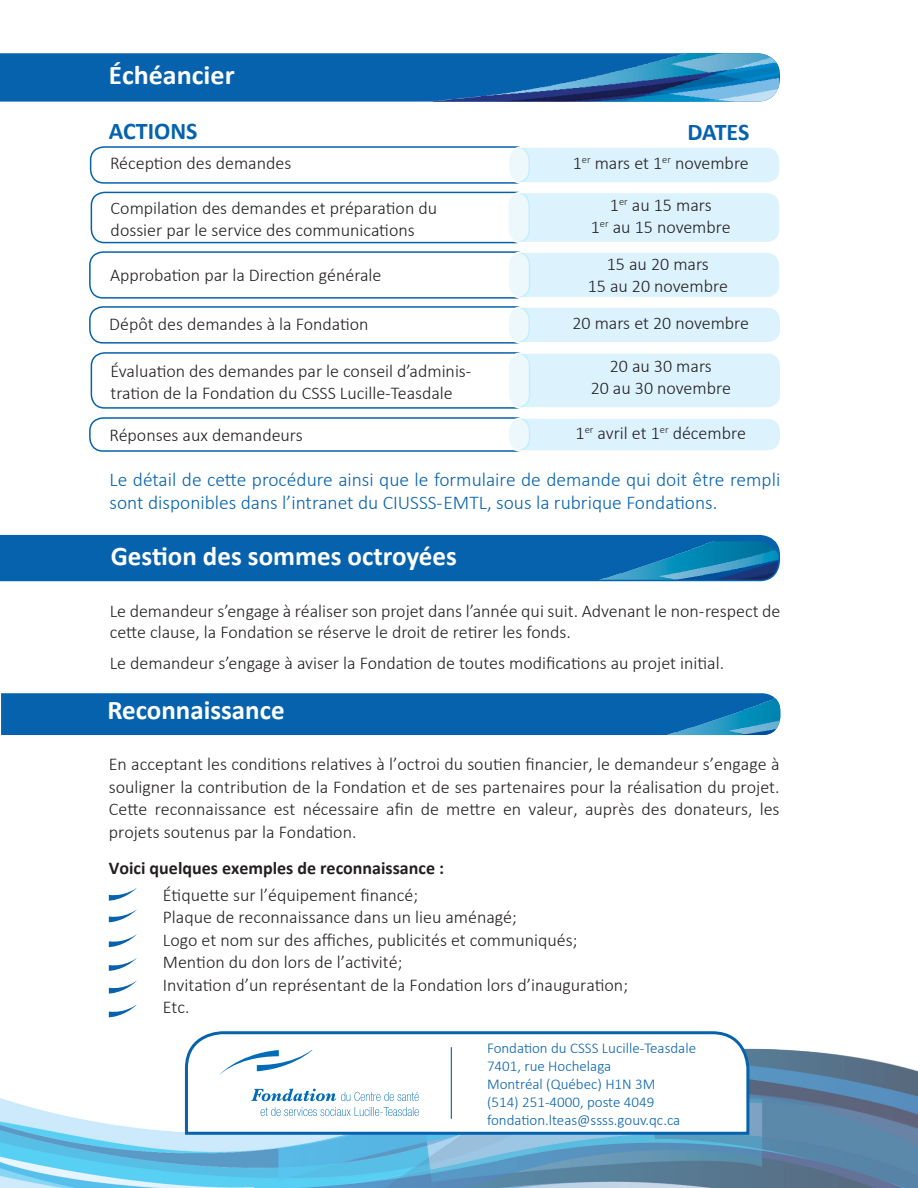
<style>
.page{position:relative;width:918px;height:1188px;background:#fff}
.page>*{position:absolute;margin:0;border:0;box-sizing:border-box;transform-origin:0 0}
.t1{font:700 27px "Calibri";color:#fff}
.t2{font:700 24px "Calibri";color:#0662ad}
.t3{font:300 19.5px/23.4px "Calibri";color:#0662ad}
.t4{font:300 18px/21.6px "Calibri";color:#231f20}
.t5{font:700 18px "Calibri";color:#231f20}
.t6{font:300 15px "Calibri";color:#0662ad}
</style>
<div class="page">
<img style="left:0;top:916px;width:918px;height:272px">
<div style="left:509px;top:147px;width:271px;height:36px;background:#dcf2fc;border-radius:13px"></div>
<div style="left:508px;top:146px;width:273px;height:38px;border:2px solid #fff;border-radius:13px"></div>
<div style="left:91px;top:147px;width:438px;height:36px;background:#fff;border-radius:13px"></div>
<div style="left:90px;top:146px;width:440px;height:38px;border:2px solid #0662ad;border-radius:13px"></div>
<svg style="left:183px;top:1030px;width:568px;height:106px"></svg>
<svg style="left:0;top:534px;width:780px;height:48px;background:#126bb0"></svg>
<img style="left:0;top:53px;width:779px;height:49px">
<div style="left:508px;top:192px;width:272px;height:51px;background:#dcf2fc;border-radius:13px"></div>
<div style="left:507px;top:192px;width:274px;height:51px;border:2px solid #fff;border-radius:13px"></div>
<div style="left:508px;top:252px;width:272px;height:46px;background:#dcf2fc;border-radius:13px"></div>
<div style="left:507px;top:251px;width:274px;height:48px;border:2px solid #fff;border-radius:13px"></div>
<div style="left:508px;top:307px;width:273px;height:36px;background:#dcf2fc;border-radius:13px"></div>
<div style="left:507px;top:306px;width:274px;height:38px;border:2px solid #fff;border-radius:13px"></div>
<div style="left:508px;top:353px;width:273px;height:55px;background:#dcf2fc;border-radius:13px"></div>
<div style="left:507px;top:352px;width:274px;height:57px;border:2px solid #fff;border-radius:13px"></div>
<div style="left:508px;top:418px;width:273px;height:33px;background:#dcf2fc;border-radius:13px"></div>
<div style="left:507px;top:417px;width:274px;height:35px;border:2px solid #fff;border-radius:13px"></div>
<div style="left:91px;top:192px;width:438px;height:51px;background:#fff;border-radius:13px"></div>
<div style="left:91px;top:192px;width:439px;height:51px;border:2px solid #0662ad;border-radius:13px"></div>
<div style="left:90px;top:252px;width:440px;height:46px;background:#fff;border-radius:13px"></div>
<div style="left:89px;top:251px;width:441px;height:48px;border:2px solid #0662ad;border-radius:13px"></div>
<div style="left:90px;top:307px;width:439px;height:36px;background:#fff;border-radius:13px"></div>
<div style="left:89px;top:306px;width:441px;height:38px;border:2px solid #0662ad;border-radius:13px"></div>
<div style="left:91px;top:353px;width:439px;height:55px;background:#fff;border-radius:13px"></div>
<div style="left:91px;top:352px;width:439px;height:57px;border:2px solid #0662ad;border-radius:13px"></div>
<div style="left:90px;top:418px;width:440px;height:33px;background:#fff;border-radius:13px"></div>
<div style="left:89px;top:417px;width:441px;height:35px;border:2px solid #0662ad;border-radius:13px"></div>
<img style="left:1px;top:693px;width:779px;height:42px">
<svg style="left:261px;top:1107px;width:158px;height:9px"></svg>
<svg style="left:251px;top:1089px;width:168px;height:12px"></svg>
<svg style="left:220px;top:1051px;width:99px;height:27px"></svg>
<hr style="left:451px;top:1047px;width:1px;height:72px;background:#0662ad">
<svg style="left:109px;top:888px;width:28px;height:13px"></svg>
<svg style="left:109px;top:909px;width:28px;height:13px"></svg>
<svg style="left:109px;top:934px;width:28px;height:13px"></svg>
<svg style="left:109px;top:958px;width:28px;height:13px"></svg>
<svg style="left:109px;top:980px;width:28px;height:14px"></svg>
<svg style="left:109px;top:1004px;width:28px;height:13px"></svg>
<p class="t1" style="left:109px;top:57px;width:127px">Échéancier</p>
<p class="t2" style="left:109px;top:115px;width:90px">ACTIONS</p>
<p class="t2" style="left:687px;top:116px;width:63px">DATES</p>
<p class="t4" style="left:110px;top:152px;width:183px">Réception des demandes</p>
<p class="t4" style="left:111px;top:197px;width:328px">Compilation des demandes et préparation du dossier par le service des communications</p>
<p class="t4" style="left:110px;top:264px;width:273px">Approbation par la Direction générale</p>
<p class="t4" style="left:109px;top:313px;width:261px">Dépôt des demandes à la Fondation</p>
<p class="t4" style="left:111px;top:360px;width:362px">Évaluation des demandes par le conseil d’adminis&shy;tration de la Fondation du CSSS Lucille-Teasdale</p>
<p class="t4" style="left:109px;top:424px;width:195px">Réponses aux demandeurs</p>
<p class="t4" style="left:573px;top:153px;width:178px">1<sup>er</sup> mars et 1<sup>er</sup> novembre</p>
<p class="t4" style="left:610px;top:194px;width:103px">1<sup>er</sup> au 15 mars</p>
<p class="t4" style="left:591px;top:216px;width:141px">1<sup>er</sup> au 15 novembre</p>
<p class="t4" style="left:607px;top:253px;width:104px">15 au 20 mars</p>
<p class="t4" style="left:588px;top:275px;width:142px">15 au 20 novembre</p>
<p class="t4" style="left:572px;top:312px;width:178px">20 mars et 20 novembre</p>
<p class="t4" style="left:610px;top:355px;width:104px">20 au 30 mars</p>
<p class="t4" style="left:591px;top:377px;width:142px">20 au 30 novembre</p>
<p class="t4" style="left:576px;top:422px;width:172px">1<sup>er</sup> avril et 1<sup>er</sup> décembre</p>
<p class="t3" style="left:110px;top:468px;width:672px">Le détail de cette procédure ainsi que le formulaire de demande qui doit être rempli sont disponibles dans l’intranet du CIUSSS-EMTL, sous la rubrique Fondations.</p>
<p class="t1" style="left:111px;top:539px;width:348px">Gestion des sommes octroyées</p>
<p class="t4" style="left:110px;top:600px;width:672px">Le demandeur s’engage à réaliser son projet dans l’année qui suit. Advenant le non-respect de cette clause, la Fondation se réserve le droit de retirer les fonds.</p>
<p class="t4" style="left:110px;top:652px;width:616px">Le demandeur s’engage à aviser la Fondation de toutes modifications au projet initial.</p>
<p class="t1" style="left:107px;top:693px;width:179px">Reconnaissance</p>
<p class="t4" style="left:109px;top:753px;width:672px;line-height:22.5px;text-align:justify">En acceptant les conditions relatives à l’octroi du soutien financier, le demandeur s’engage à souligner la contribution de la Fondation et de ses partenaires pour la réalisation du projet.<br>Cette reconnaissance est nécessaire afin de mettre en valeur, auprès des donateurs, les projets soutenus par la Fondation.</p>
<p class="t5" style="left:109px;top:856px;width:337px">Voici quelques exemples de reconnaissance :</p>
<p class="t4" style="left:163px;top:884px;width:257px">Étiquette sur l’équipement financé;</p>
<p class="t4" style="left:163px;top:906px;width:356px">Plaque de reconnaissance dans un lieu aménagé;</p>
<p class="t4" style="left:163px;top:929px;width:416px">Logo et nom sur des affiches, publicités et communiqués;</p>
<p class="t4" style="left:163px;top:951px;width:241px">Mention du don lors de l’activité;</p>
<p class="t4" style="left:163px;top:974px;width:467px">Invitation d’un représentant de la Fondation lors d’inauguration;</p>
<p class="t4" style="left:163px;top:996px;width:28px">Etc.</p>
<p class="t6" style="left:487px;top:1039px;width:211px">Fondation du CSSS Lucille-Teasdale</p>
<p class="t6" style="left:487px;top:1057px;width:126px">7401, rue Hochelaga</p>
<p class="t6" style="left:487px;top:1075px;width:170px">Montréal (Québec) H1N 3M</p>
<p class="t6" style="left:487px;top:1093px;width:169px">(514) 251-4000, poste 4049</p>
<p class="t6" style="left:487px;top:1111px;width:195px">fondation.lteas@ssss.gouv.qc.ca</p>
</div>
